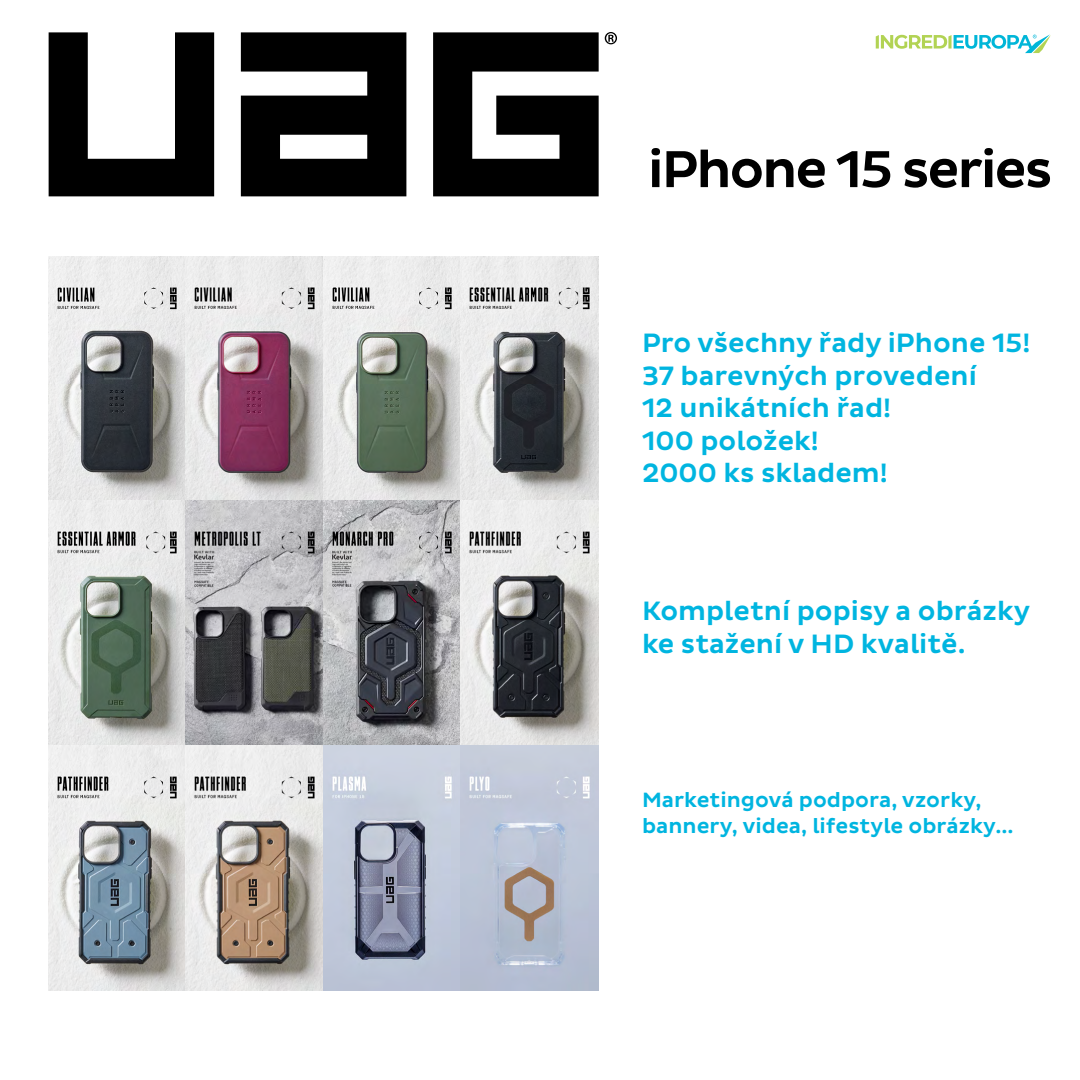
<style>
.page{position:relative;width:1080px;height:1080px;background:#fff}
.page>*{position:absolute;margin:0;border:0;box-sizing:border-box;transform-origin:0 0}
.t1{font:500 52.8px "Pluto Sans";letter-spacing:-.04em;color:#000}
.t2{font:500 27.1px/32.5px "Pluto Sans";color:#00b5e0}
.t3{font:500 21.1px/25.3px "Pluto Sans";color:#00b5e0}
</style>
<div class="page">
<svg style="left:876px;top:34px;width:175px;height:19px"></svg>
<svg style="left:49px;top:32px;width:165px;height:164px"></svg>
<svg style="left:241px;top:32px;width:165px;height:164px"></svg>
<svg style="left:433px;top:32px;width:166px;height:164px"></svg>
<svg style="left:605px;top:32px;width:12px;height:12px"></svg>
<img style="left:48px;top:256px;width:550px;height:734px">
<h1 class="t1" style="left:648px;top:139px;width:406px">iPhone 15 series</h1>
<p class="t2" style="left:642px;top:327px;width:390px">Pro všechny řady iPhone 15!<br>37 barevných provedení<br>12 unikátních řad!<br>100 položek!<br>2000 ks skladem!</p>
<p class="t2" style="left:642px;top:596px;width:390px">Kompletní popisy a obrázky ke stažení v HD kvalitě.</p>
<p class="t3" style="left:642px;top:788px;width:373px">Marketingová podpora, vzorky, bannery, videa, lifestyle obrázky...</p>
</div>
